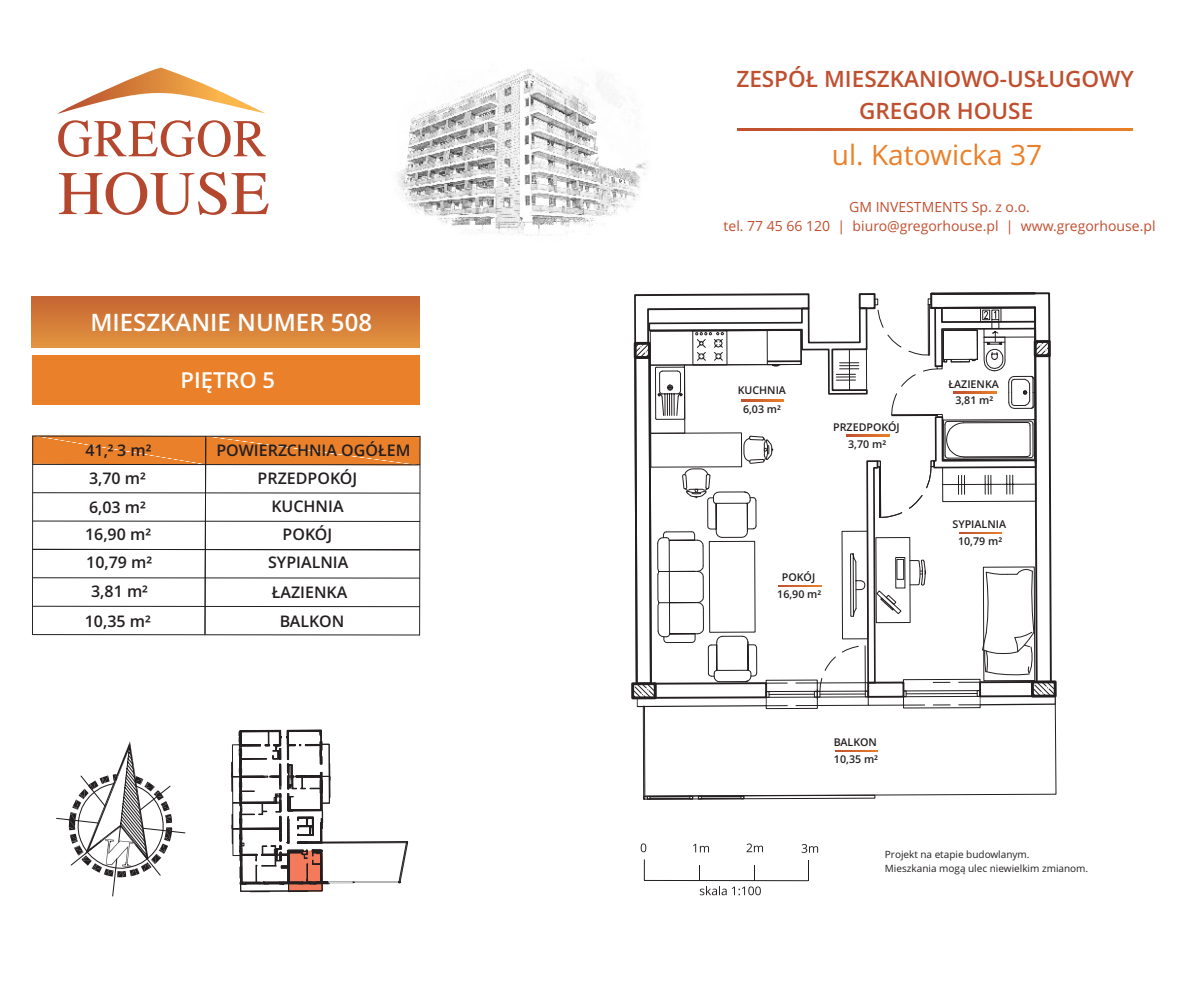
<style>
.page{position:relative;width:1191px;height:998px;background:#fff}
.page>*{position:absolute;margin:0;border:0;box-sizing:border-box;transform-origin:0 0}
.t1{font:28px "Open Sans";color:#ea8029}
.t2{font:600 24px "Open Sans";color:#fff}
.t3{font:600 22.6px "Open Sans";color:#c04f2f}
.t4{font:600 22px "Open Sans";color:#fff}
.t5{font:600 16px/28.6px "Open Sans";color:#231f20}
.t6{font:14px/19px "Open Sans";color:#c04f2f;text-align:center}
.t7{font:600 10.6px/17px "Open Sans";color:#231f20;text-align:center}
.t8{font:10px/13.6px "Open Sans";color:#231f20}
</style>
<div class="page">
<svg style="left:57px;top:68px;width:209px;height:46px"></svg>
<svg style="left:58px;top:120px;width:208px;height:37px"></svg>
<svg style="left:59px;top:172px;width:210px;height:43px"></svg>
<img style="left:397px;top:68px;width:250px;height:168px">
<svg style="left:737px;top:129px;width:395px;height:2px"></svg>
<div style="left:32px;top:297px;width:387px;height:50px;background:linear-gradient(to bottom,#c56532,#e2933f)"></div>
<div style="left:32px;top:355px;width:387px;height:50px;background:#ea8029"></div>
<svg style="left:56px;top:741px;width:130px;height:156px"></svg>
<svg style="left:643px;top:859px;width:166px;height:36px"></svg>
<svg style="left:640px;top:843px;width:6px;height:9px"></svg>
<svg style="left:693px;top:844px;width:16px;height:8px"></svg>
<svg style="left:746px;top:843px;width:17px;height:9px"></svg>
<svg style="left:801px;top:844px;width:17px;height:9px"></svg>
<svg style="left:32px;top:435px;width:388px;height:201px"></svg>
<div style="left:631px;top:682px;width:25px;height:17px;border:3px solid #231f20"></div>
<svg style="left:632px;top:292px;width:425px;height:508px"></svg>
<svg style="left:398px;top:843px;width:10px;height:40px"></svg>
<div style="left:322px;top:841px;width:86px;height:2px;border:1px solid #231f20"></div>
<svg style="left:232px;top:729px;width:98px;height:163px"></svg>
<h2 class="t2" style="left:90px;top:312px;width:283px">MIESZKANIE NUMER 508</h2>
<h3 class="t4" style="left:180px;top:371px;width:96px">PIÊTRO 5</h3>
<p class="t5" style="left:85px;top:437px;width:71px">41,23 m2</p>
<p class="t5" style="left:216px;top:437px;width:196px">POWIERZCHNIA OGÓ£EM</p>
<p class="t5" style="left:89px;top:466px;width:62px">3,70 m2<br>6,03 m2</p>
<p class="t5" style="left:85px;top:521px;width:72px;text-align:center">16,90 m2<br>10,79 m2<br>3,81 m2</p>
<p class="t5" style="left:258px;top:465px;width:101px">PRZEDPOKÓJ</p>
<p class="t5" style="left:271px;top:494px;width:74px">KUCHNIA</p>
<p class="t5" style="left:282px;top:521px;width:51px">POKÓJ</p>
<p class="t5" style="left:268px;top:550px;width:82px">SYPIALNIA</p>
<p class="t5" style="left:272px;top:579px;width:77px">£AZIENKA</p>
<p class="t5" style="left:85px;top:608px;width:71px">10,35 m2</p>
<p class="t5" style="left:280px;top:608px;width:66px">BALKON</p>
<h3 class="t3" style="left:736px;top:70px;width:399px">ZESPÓ£ MIESZKANIOWO-US£UGOWY</h3>
<h3 class="t3" style="left:859px;top:101px;width:176px">GREGOR HOUSE</h3>
<h1 class="t1" style="left:832px;top:144px;width:212px">ul. Katowicka 37</h1>
<p class="t6" style="left:723px;top:199px;width:433px">GM INVESTMENTS Sp. z o.o.<br>tel. 77 45 66 120 | biuro@gregorhouse.pl | www.gregorhouse.pl</p>
<p class="t7" style="left:737px;top:382px;width:50px;line-height:18.6px">KUCHNIA<br>6,03 m2</p>
<p class="t7" style="left:833px;top:420px;width:68px">PRZEDPOKÓJ<br>3,70 m2</p>
<p class="t7" style="left:777px;top:570px;width:48px">POKÓJ<br>16,90 m2</p>
<p class="t7" style="left:948px;top:377px;width:52px">£AZIENKA<br>3,81 m2</p>
<p class="t7" style="left:952px;top:517px;width:55px">SYPIALNIA<br>10,79 m2</p>
<p class="t7" style="left:833px;top:735px;width:48px;text-align:left">BALKON<br>10,35 m2</p>
<p class="t8" style="left:885px;top:849px;width:205px">Projekt na etapie budowlanym.<br>Mieszkania mog¹ ulec niewielkim zmianom.</p>
</div>
